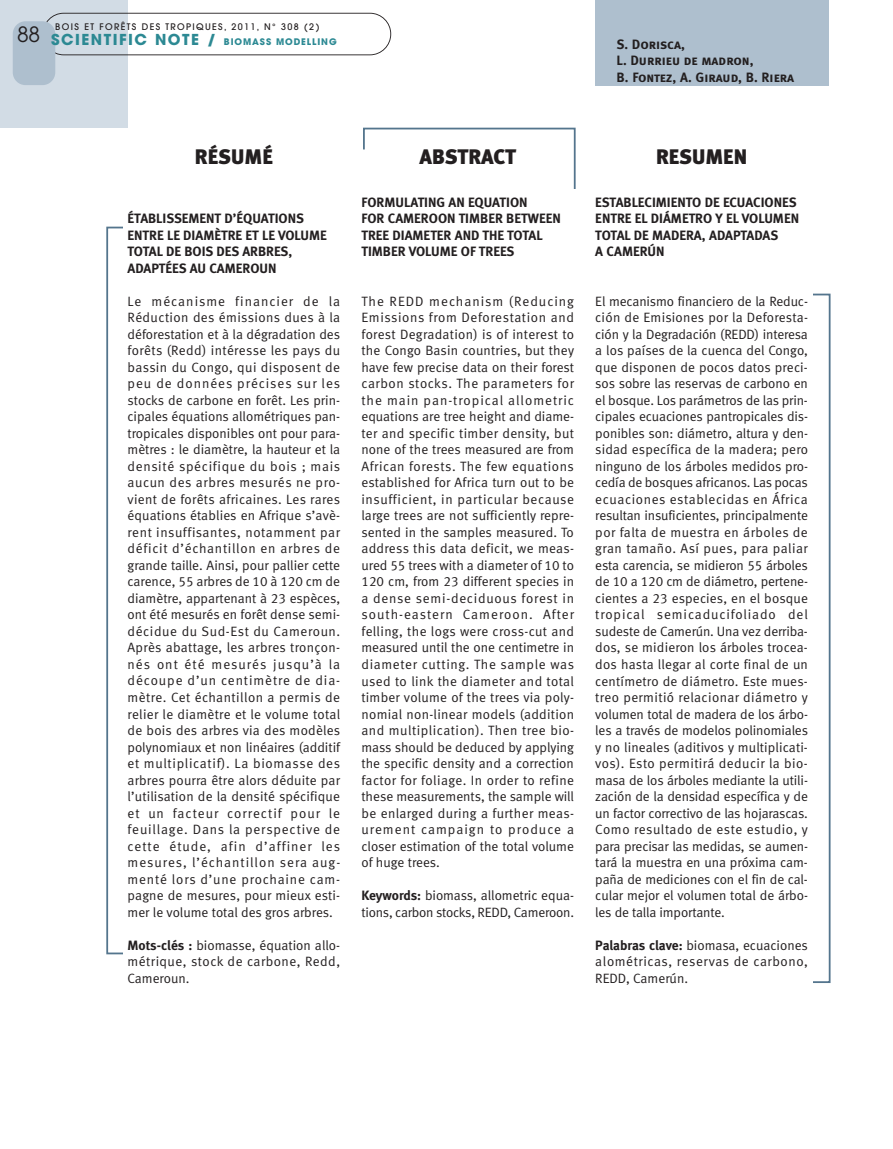
<style>
.page{position:relative;width:893px;height:1149px;background:#fff}
.page>*{position:absolute;margin:0;border:0;box-sizing:border-box;transform-origin:0 0}
.t1{font:21px "Meta Black LF";color:#231f20}
.t2{font:21px "Avant Garde";color:#231f20}
.t3{font:13.5px/16.5px "Meta Normal LF";color:#231f20;text-align:justify}
.t4{font:13.5px/16.5px "Meta Bold LF";color:#231f20}
.t5{font:13.5px/16.5px "Meta Bold LF Caps";color:#231f20}
.t6{font:500 9px/15.5px "Avant Garde";letter-spacing:.15em;color:#231f20}
.s1{font-weight:700;font-size:15px;color:#2c8993}
.s2{font-weight:700;color:#2c8993}
.s3{font-family:"Meta Bold LF"}
</style>
<div class="page">
<div style="left:0;top:0;width:128px;height:128px;background:#d2dce5"></div>
<svg style="left:46px;top:13px;width:345px;height:42px"></svg>
<div style="left:13px;top:21px;width:42px;height:64px;background:#aebfce;border-radius:13px"></div>
<div style="left:595px;top:0;width:234px;height:85px;background:#aebfce"></div>
<h1 class="t2" style="left:17px;top:22px;width:25px">88</h1>
<p class="t6" style="left:51px;top:19px;width:287px;text-indent:4px">BOIS ET FORÊTS DES TROPIQUES, 2011, N° 308 (2)<br><span class="s1">SCIENTIFIC NOTE /</span> <span class="s2">BIOMASS MODELLING</span></p>
<p class="t5" style="left:617px;top:35px;width:179px">S. Dorisca,<br>L. Durrieu de madron,<br>B. Fontez, A. Giraud, B. Riera</p>
<h1 class="t1" style="left:195px;top:144px;width:79px">RÉSUMÉ</h1>
<p class="t4" style="left:128px;top:210px;width:201px">ÉTABLISSEMENT D’ÉQUATIONS<br>ENTRE LE DIAMÈTRE ET LE VOLUME<br>TOTAL DE BOIS DES ARBRES,<br>ADAPTÉES AU CAMEROUN</p>
<p class="t3" style="left:128px;top:292px;width:214px">Le mécanisme financier de la Réduction des émissions dues à la déforestation et à la dégradation des forêts (Redd) intéresse les pays du bassin du Congo, qui disposent de peu de données précises sur les stocks de carbone en forêt. Les prin&shy;cipales équations allométriques pan&shy;tropicales disponibles ont pour para&shy;mètres : le diamètre, la hauteur et la densité spécifique du bois ; mais aucun des arbres mesurés ne pro&shy;vient de forêts africaines. Les rares équations établies en Afrique s’avè&shy;rent insuffisantes, notamment par déficit d’échantillon en arbres de grande taille. Ainsi, pour pallier cette carence, 55 arbres de 10 à 120 cm de diamètre, appartenant à 23 espèces, ont été mesurés en forêt dense semi&shy;décidue du Sud-Est du Cameroun.<br>Après abattage, les arbres tronçon&shy;nés ont été mesurés jusqu’à la découpe d’un centimètre de dia&shy;mètre. Cet échantillon a permis de relier le diamètre et le volume total de bois des arbres via des modèles polynomiaux et non linéaires (additif et multiplicatif). La biomasse des arbres pourra être alors déduite par l’utilisation de la densité spécifique et un facteur correctif pour le feuillage. Dans la perspective de cette étude, afin d’affiner les mesures, l’échantillon sera aug&shy;menté lors d’une prochaine cam&shy;pagne de mesures, pour mieux esti&shy;mer le volume total des gros arbres.</p>
<p class="t3" style="left:128px;top:936px;width:214px"><span class="s3">Mots-clés :</span> biomasse, équation allo&shy;métrique, stock de carbone, Redd, Cameroun.</p>
<h1 class="t1" style="left:419px;top:144px;width:98px">ABSTRACT</h1>
<p class="t4" style="left:361px;top:193px;width:201px">FORMULATING AN EQUATION<br>FOR CAMEROON TIMBER BETWEEN<br>TREE DIAMETER AND THE TOTAL<br>TIMBER VOLUME OF TREES</p>
<p class="t3" style="left:361px;top:292px;width:214px">The REDD mechanism (Reducing Emissions from Deforestation and forest Degradation) is of interest to the Congo Basin countries, but they have few precise data on their forest carbon stocks. The parameters for the main pan-tropical allometric equations are tree height and diame&shy;ter and specific timber density, but none of the trees measured are from African forests. The few equations established for Africa turn out to be insufficient, in particular because large trees are not sufficiently repre&shy;sented in the samples measured. To address this data deficit, we meas&shy;ured 55 trees with a diameter of 10 to 120 cm, from 23 different species in a dense semi-deciduous forest in south-eastern Cameroon. After felling, the logs were cross-cut and measured until the one centimetre in diameter cutting. The sample was used to link the diameter and total timber volume of the trees via poly&shy;nomial non-linear models (addition and multiplication). Then tree bio&shy;mass should be deduced by applying the specific density and a correction factor for foliage. In order to refine these measurements, the sample will be enlarged during a further meas&shy;urement campaign to produce a closer estimation of the total volume of huge trees.</p>
<p class="t3" style="left:361px;top:886px;width:214px"><span class="s3">Keywords:</span> biomass, allometric equa&shy;tions, carbon stocks, REDD, Cameroon.</p>
<h1 class="t1" style="left:656px;top:144px;width:93px">RESUMEN</h1>
<p class="t4" style="left:595px;top:193px;width:205px">ESTABLECIMIENTO DE ECUACIONES<br>ENTRE EL DIÁMETRO Y EL VOLUMEN<br>TOTAL DE MADERA, ADAPTADAS<br>A CAMERÚN</p>
<p class="t3" style="left:595px;top:292px;width:214px">El mecanismo financiero de la Reduc&shy;ción de Emisiones por la Deforesta&shy;ción y la Degradación (REDD) interesa a los países de la cuenca del Congo, que disponen de pocos datos preci&shy;sos sobre las reservas de carbono en el bosque. Los parámetros de las prin&shy;cipales ecuaciones pantropicales dis&shy;ponibles son: diámetro, altura y den&shy;sidad específica de la madera; pero ninguno de los árboles medidos pro&shy;cedía de bosques africanos. Las pocas ecuaciones establecidas en África resultan insuficientes, principalmente por falta de muestra en árboles de gran tamaño. Así pues, para paliar esta carencia, se midieron 55 árboles de 10 a 120 cm de diámetro, pertene&shy;cientes a 23 especies, en el bosque tropical semicaducifoliado del sudeste de Camerún. Una vez derriba&shy;dos, se midieron los árboles trocea&shy;dos hasta llegar al corte final de un centímetro de diámetro. Este mues&shy;treo permitió relacionar diámetro y volumen total de madera de los árbo&shy;les a través de modelos polinomiales y no lineales (aditivos y multiplicati&shy;vos). Esto permitirá deducir la bio&shy;masa de los árboles mediante la utili&shy;zación de la densidad específica y de un factor correctivo de las hojarascas.<br>Como resultado de este estudio, y para precisar las medidas, se aumen&shy;tará la muestra en una próxima cam&shy;paña de mediciones con el fin de cal&shy;cular mejor el volumen total de árbo&shy;les de talla importante.</p>
<p class="t3" style="left:595px;top:936px;width:214px"><span class="s3">Palabras clave:</span> biomasa, ecuaciones alométricas, reservas de carbono, REDD, Camerún.</p>
</div>
